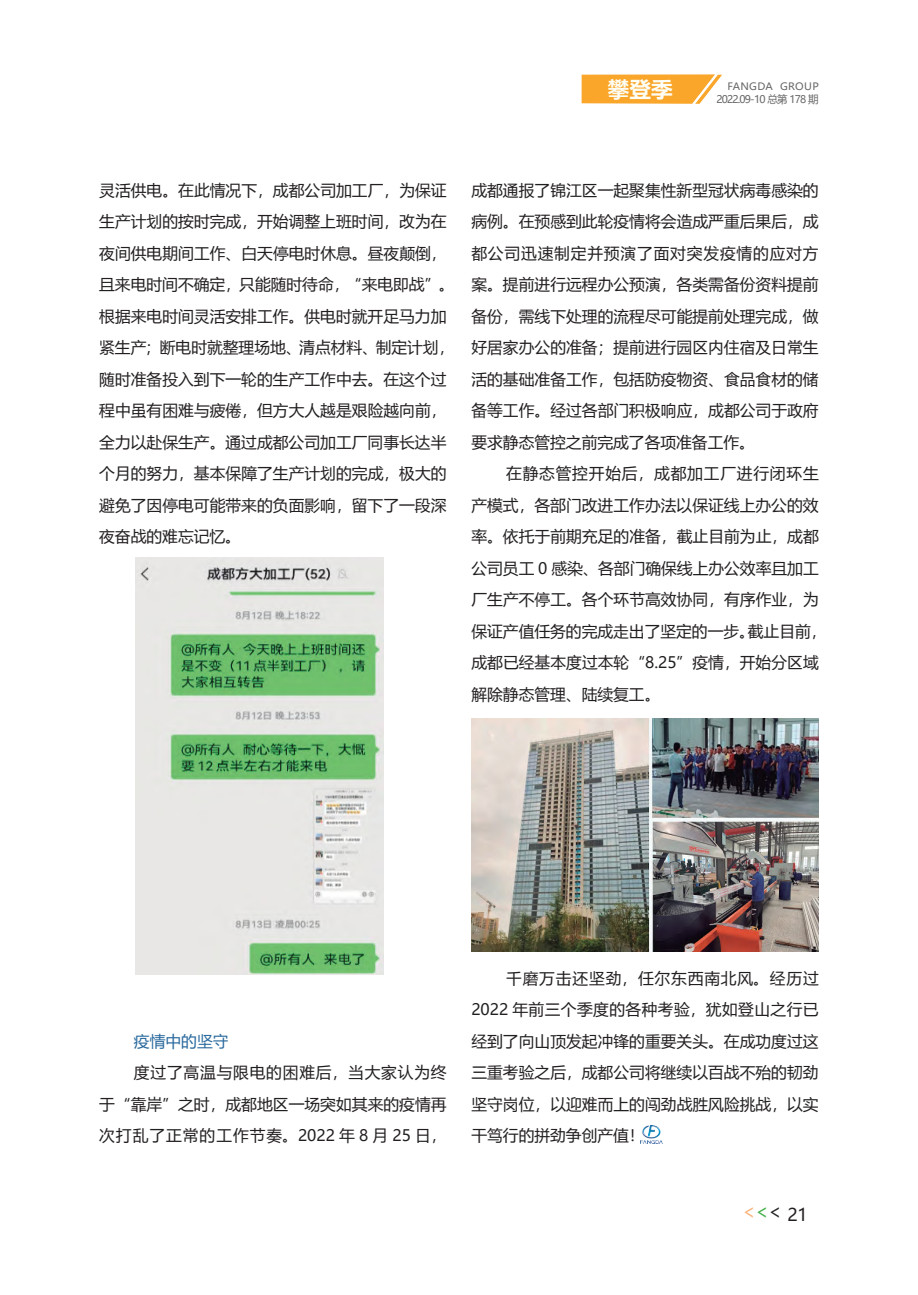
<style>
.page{position:relative;width:918px;height:1295px;background:#fff}
.page>*{position:absolute;margin:0;border:0;box-sizing:border-box;transform-origin:0 0}
.t1{font:700 21.53px "Microsoft Ya Hei";color:#fffef4}
.t2{font:20.12px "Microsoft Ya Hei";color:#262324;scale:.87 1}
.t3{font:17.5px "Microsoft Ya Hei";color:#231f20}
.t4{font:15.75px/31.5px "Microsoft Ya Hei";color:#231f20;text-align:justify}
.t5{font:15.75px "Microsoft Ya Hei";color:#29699d}
.t6{font:10.5px "Microsoft Ya Hei";letter-spacing:-.075em;color:#67676a}
.t7{font:10.15px "Microsoft Ya Hei";letter-spacing:.03em;color:#67676a;scale:1.04 1}
.s1{color:#42af4a}
.s2{color:#fab27b}
</style>
<div class="page">
<svg style="left:581px;top:74px;width:141px;height:30px;background:#f9b146"></svg>
<img style="left:135px;top:557px;width:249px;height:417px">
<img style="left:471px;top:719px;width:348px;height:232px">
<img style="left:640px;top:1126px;width:22px;height:17px">
<h1 class="t1" style="left:608px;top:74px;width:66px">攀登季</h1>
<p class="t7" style="left:727px;top:80px;width:89px">FANGDA GROUP</p>
<p class="t6" style="left:716px;top:92px;width:104px">2022.09-10 总第 178 期</p>
<p class="t4" style="left:99px;top:174px;width:357px;text-align:left">灵活供电。在此情况下，成都公司加工厂，为保证生产计划的按时完成，开始调整上班时间，改为在夜间供电期间工作、白天停电时休息。昼夜颠倒，且来电时间不确定，只能随时待命，“来电即战”。根据来电时间灵活安排工作。供电时就开足马力加紧生产；断电时就整理场地、清点材料、制定计划，随时准备投入到下一轮的生产工作中去。在这个过程中虽有困难与疲倦，但方大人越是艰险越向前，全力以赴保生产。通过成都公司加工厂同事长达半个月的努力，基本保障了生产计划的完成，极大的避免了因停电可能带来的负面影响，留下了一段深夜奋战的难忘记忆。</p>
<p class="t4" style="left:471px;top:174px;width:349px">成都通报了锦江区一起聚集性新型冠状病毒感染的病例。在预感到此轮疫情将会造成严重后果后，成都公司迅速制定并预演了面对突发疫情的应对方案。提前进行远程办公预演，各类需备份资料提前备份，需线下处理的流程尽可能提前处理完成，做好居家办公的准备；提前进行园区内住宿及日常生活的基础准备工作，包括防疫物资、食品食材的储备等工作。经过各部门积极响应，成都公司于政府要求静态管控之前完成了各项准备工作。</p>
<p class="t4" style="left:471px;top:457px;width:357px;text-align:left;text-indent:35px">在静态管控开始后，成都加工厂进行闭环生产模式，各部门改进工作办法以保证线上办公的效率。依托于前期充足的准备，截止目前为止，成都公司员工 0 感染、各部门确保线上办公效率且加工厂生产不停工。各个环节高效协同，有序作业，为保证产值任务的完成走出了坚定的一步。截止目前，成都已经基本度过本轮“8.25”疫情，开始分区域解除静态管理、陆续复工。</p>
<p class="t5" style="left:134px;top:1030px;width:96px">疫情中的坚守</p>
<p class="t4" style="left:99px;top:1056px;width:349px;text-indent:35px">度过了高温与限电的困难后，当大家认为终于“靠岸”之时，成都地区一场突如其来的疫情再次打乱了正常的工作节奏。2022 年 8 月 25 日，</p>
<p class="t4" style="left:471px;top:961px;width:349px;text-indent:35px">千磨万击还坚劲，任尔东西南北风。经历过2022 年前三个季度的各种考验，犹如登山之行已经到了向山顶发起冲锋的重要关头。在成功度过这三重考验之后，成都公司将继续以百战不殆的韧劲坚守岗位，以迎难而上的闯劲战胜风险挑战，以实干笃行的拼劲争创产值！</p>
<p class="t2" style="left:781px;top:1227px;width:46px;rotate:-180deg">&gt;<span class="s1">&gt;</span><span class="s2">&gt;</span></p>
<p class="t3" style="left:787px;top:1202px;width:22px">21</p>
</div>
